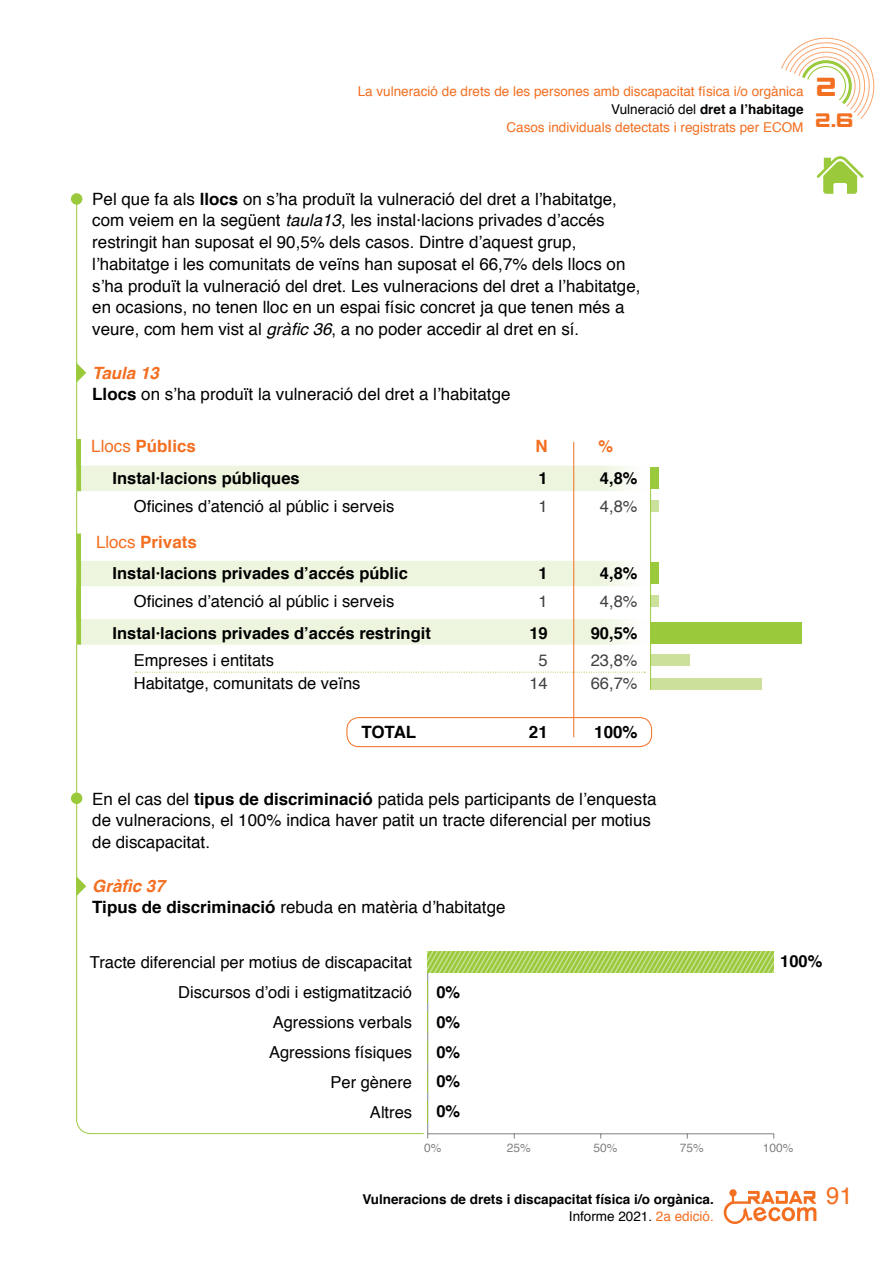
<style>
.page{position:relative;width:893px;height:1263px;background:#fff}
.page>*{position:absolute;margin:0;border:0;box-sizing:border-box;transform-origin:0 0}
.t1{font:28.2px "Strike Fighter";color:#f36f21}
.t2{font:24px "Helvetica";color:#f36f21}
.t3{font:21px "Strike Fighter";color:#f36f21}
.t4{font:16.95px/21.8px "Helvetica";color:#000}
.t5{font:700 16.95px "Helvetica";color:#f36f21}
.t6{font:700 16.95px "Helvetica";color:#000}
.t7{font:16.5px/30px "Helvetica";color:#000}
.t8{font:700 16.5px/29.7px "Helvetica";color:#000;text-align:justify}
.t9{font:16.5px/23.2px "Helvetica";color:#414042;text-align:center}
.t10{font:700 16.5px "Helvetica";color:#f36f21}
.t11{font:13.5px/18px "Helvetica";color:#f36f21;text-align:right}
.t12{font:700 13.5px "Helvetica";color:#000}
.t13{font:13.5px "Helvetica";color:#000}
.t14{font:12px "Helvetica";color:#808284}
.s1{color:#000}
.s2{font-weight:700;color:#000}
.s3{font-weight:700}
.s4{font-style:italic}
.s5{font-weight:700;font-style:italic;color:#f36f21}
.s6{font-weight:400}
.s7{color:#f36f21}
</style>
<div class="page">
<div style="left:651px;top:500px;width:8px;height:12px;background:#cbe19b"></div>
<div style="left:651px;top:595px;width:8px;height:12px;background:#cbe19b"></div>
<div style="left:651px;top:654px;width:39px;height:12px;background:#cbe19b"></div>
<div style="left:651px;top:678px;width:111px;height:11px;background:#cbe19b"></div>
<svg style="left:724px;top:1189px;width:92px;height:35px"></svg>
<svg style="left:76px;top:202px;width:348px;height:932px"></svg>
<svg style="left:76px;top:363px;width:10px;height:20px"></svg>
<svg style="left:76px;top:876px;width:10px;height:20px"></svg>
<div style="left:77px;top:561px;width:573px;height:25px;background:#edf5de"></div>
<div style="left:651px;top:467px;width:8px;height:22px;background:#9aca3c"></div>
<div style="left:651px;top:563px;width:8px;height:21px;background:#9aca3c"></div>
<div style="left:651px;top:622px;width:151px;height:21px;background:#9aca3c"></div>
<div style="left:77px;top:466px;width:574px;height:25px;background:#edf5de"></div>
<div style="left:77px;top:619px;width:573px;height:26px;background:#edf5de"></div>
<div style="left:347px;top:717px;width:305px;height:30px;border:1px solid #f36f21;border-radius:12px"></div>
<hr style="left:573px;top:442px;width:1px;height:295px;background:#f36f21">
<svg style="left:136px;top:672px;width:509px;height:1px"></svg>
<hr style="left:77px;top:439px;width:4px;height:52px;background:#9aca3c">
<hr style="left:77px;top:533px;width:4px;height:112px;background:#9aca3c">
<hr style="left:650px;top:467px;width:1px;height:222px;background:#9aca3c">
<hr style="left:428px;top:1133px;width:346px;height:1px;background:#808284">
<hr style="left:427px;top:966px;width:1px;height:168px;background:#808284">
<svg style="left:427px;top:951px;width:347px;height:22px;background:#a9d15a"></svg>
<svg style="left:427px;top:981px;width:1px;height:22px"></svg>
<svg style="left:427px;top:1011px;width:1px;height:22px"></svg>
<svg style="left:427px;top:1041px;width:1px;height:22px"></svg>
<svg style="left:427px;top:1071px;width:1px;height:22px"></svg>
<svg style="left:427px;top:1101px;width:1px;height:22px"></svg>
<div style="left:71px;top:193px;width:11px;height:12px;background:#9aca3c;border-radius:50%"></div>
<div style="left:71px;top:792px;width:11px;height:12px;background:#9aca3c;border-radius:50%"></div>
<svg style="left:781px;top:63px;width:94px;height:56px"></svg>
<svg style="left:817px;top:156px;width:47px;height:38px"></svg>
<p class="t11" style="left:358px;top:82px;width:447px">La vulneració de drets de les persones amb discapacitat física i/o orgànica<br><span class="s1">Vulneració del</span> <span class="s2">dret a l’habitage<br></span>Casos individuals detectats i registrats per ECOM</p>
<h1 class="t1" style="left:816px;top:70px;width:22px">2</h1>
<p class="t3" style="left:815px;top:107px;width:40px">2.6</p>
<p class="t4" style="left:92px;top:188px;width:550px">Pel que fa als <span class="s3">llocs</span> on s’ha produït la vulneració del dret a l’habitatge, com veiem en la següent <span class="s4">taula13</span>, les instal·lacions privades d’accés restringit han suposat el 90,5% dels casos. Dintre d’aquest grup, l’habitatge i les comunitats de veïns han suposat el 66,7% dels llocs on s’ha produït la vulneració del dret. Les vulneracions del dret a l’habitatge, en ocasions, no tenen lloc en un espai físic concret ja que tenen més a veure, com hem vist al <span class="s4">gràfic 36</span>, a no poder accedir al dret en sí.</p>
<p class="t4" style="left:92px;top:362px;width:420px"><span class="s5">Taula 13<br></span><span class="s3">Llocs</span> on s’ha produït la vulneració del dret a l’habitatge</p>
<p class="t5" style="left:91px;top:433px;width:106px"><span class="s6">Llocs</span> Públics</p>
<p class="t8" style="left:113px;top:464px;width:189px">Instal·lacions públiques</p>
<p class="t7" style="left:134px;top:491px;width:262px">Oficines d’atenció al públic i serveis</p>
<p class="t5" style="left:96px;top:535px;width:102px"><span class="s6">Llocs</span> Privats</p>
<p class="t8" style="left:113px;top:559px;width:297px">Instal·lacions privades d’accés públic</p>
<p class="t7" style="left:134px;top:587px;width:262px">Oficines d’atenció al públic i serveis</p>
<p class="t8" style="left:113px;top:618px;width:320px">Instal·lacions privades d’accés restringit</p>
<p class="t7" style="left:134px;top:649px;width:228px;line-height:23.2px">Empreses i entitats<br>Habitatge, comunitats de veïns</p>
<p class="t6" style="left:361px;top:718px;width:56px">TOTAL</p>
<p class="t5" style="left:536px;top:440px;width:14px">N</p>
<p class="t8" style="left:539px;top:465px;width:11px">1</p>
<p class="t9" style="left:539px;top:494px;width:11px">1</p>
<p class="t8" style="left:539px;top:560px;width:11px">1</p>
<p class="t9" style="left:539px;top:590px;width:11px">1</p>
<p class="t8" style="left:529px;top:619px;width:20px">19</p>
<p class="t9" style="left:529px;top:649px;width:20px">5<br>14</p>
<p class="t6" style="left:529px;top:725px;width:20px">21</p>
<p class="t10" style="left:598px;top:433px;width:16px">%</p>
<p class="t8" style="left:600px;top:464px;width:39px">4,8%</p>
<p class="t9" style="left:600px;top:494px;width:39px">4,8%</p>
<p class="t8" style="left:600px;top:559px;width:39px">4,8%</p>
<p class="t9" style="left:600px;top:589px;width:39px">4,8%</p>
<p class="t8" style="left:591px;top:618px;width:48px">90,5%</p>
<p class="t9" style="left:591px;top:649px;width:48px;text-align:left">23,8%<br>66,7%</p>
<p class="t6" style="left:594px;top:718px;width:45px">100%</p>
<p class="t4" style="left:92px;top:788px;width:566px">En el cas del <span class="s3">tipus de discriminació</span> patida pels participants de l’enquesta de vulneracions, el 100% indica haver patit un tracte diferencial per motius de discapacitat.</p>
<p class="t4" style="left:92px;top:875px;width:415px"><span class="s5">Gràfìc 37<br></span><span class="s3">Tipus de discriminació</span> rebuda en matèria d’habitatge</p>
<p class="t7" style="left:90px;top:947px;width:324px;text-align:right">Tracte diferencial per motius de discapacitat<br>Discursos d’odi i estigmatització<br>Agressions verbals<br>Agressions físiques<br>Per gènere<br>Altres</p>
<p class="t8" style="left:780px;top:946px;width:44px">100%</p>
<p class="t8" style="left:436px;top:978px;width:25px">0%</p>
<p class="t8" style="left:436px;top:1007px;width:25px">0% 0% 0%</p>
<p class="t8" style="left:436px;top:1097px;width:25px">0%</p>
<p class="t14" style="left:424px;top:1141px;width:19px">0%</p>
<p class="t14" style="left:507px;top:1141px;width:26px">25%</p>
<p class="t14" style="left:593px;top:1141px;width:26px">50%</p>
<p class="t14" style="left:680px;top:1141px;width:26px">75%</p>
<p class="t14" style="left:763px;top:1141px;width:32px">100%</p>
<p class="t12" style="left:362px;top:1193px;width:353px">Vulneracions de drets i discapacitat física i/o orgànica.</p>
<h2 class="t2" style="left:826px;top:1182px;width:28px">91</h2>
<p class="t13" style="left:569px;top:1209px;width:146px">Informe 2021. <span class="s7">2a edició.</span></p>
</div>
